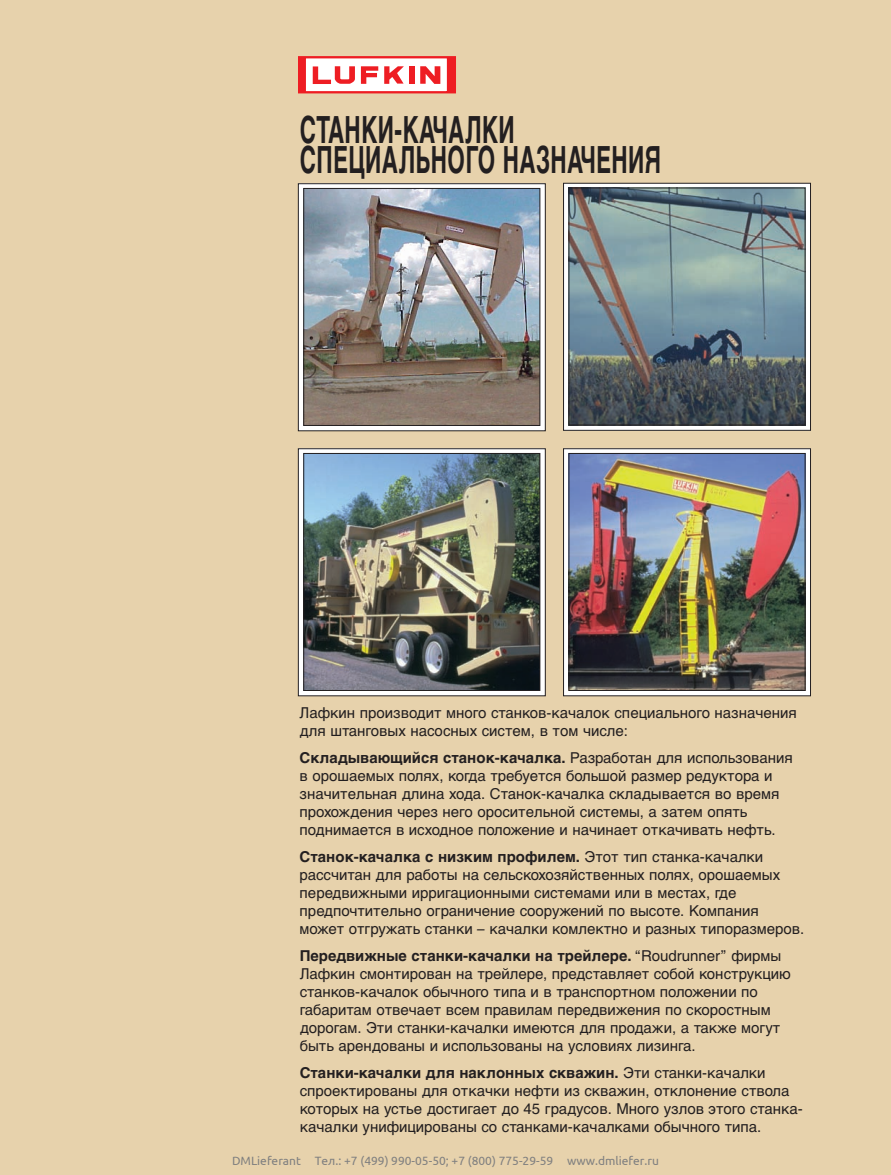
<style>
.page{position:relative;width:891px;height:1175px;background:#fff}
.page>*{position:absolute;margin:0;border:0;box-sizing:border-box;transform-origin:0 0}
.t1{font:700 37.5px/30px "Helvetica Cyr";letter-spacing:.015em;color:#231f20;scale:.6 1}
.t2{font:15px/18px "Helvetica Cyr Upright";color:#231f20}
.t3{font:700 15px "Helvetica Cyr";color:#231f20}
.t4{font:12px "Ubuntu";color:#808080}
.s1{font-family:"Helvetica Cyr Upright";font-weight:400}
</style>
<div class="page">
<div style="left:0;top:0;width:891px;height:1174px;background:#e7d2ac"></div>
<div style="left:301px;top:57px;width:150px;height:35px;background:#fff"></div>
<div style="left:299px;top:56px;width:155px;height:39px;border:5px solid #ee1d23"></div>
<svg style="left:313px;top:66px;width:42px;height:18px"></svg>
<svg style="left:361px;top:66px;width:17px;height:18px"></svg>
<svg style="left:384px;top:66px;width:20px;height:18px"></svg>
<div style="left:409px;top:66px;width:6px;height:18px;background:#ee1d23"></div>
<svg style="left:420px;top:66px;width:20px;height:18px"></svg>
<svg style="left:300px;top:185px;width:244px;height:244px;background:#dddcdc"></svg>
<div style="left:298px;top:183px;width:248px;height:248px;border:1px solid #231f20"></div>
<img style="left:306px;top:190px;width:232px;height:233px">
<div style="left:304px;top:188px;width:236px;height:237px;border:1px solid #231f20"></div>
<svg style="left:565px;top:185px;width:244px;height:243px;background:#c8cacb"></svg>
<div style="left:563px;top:183px;width:248px;height:247px;border:1px solid #231f20"></div>
<img style="left:571px;top:190px;width:232px;height:233px">
<div style="left:569px;top:188px;width:236px;height:237px;border:1px solid #231f20"></div>
<svg style="left:300px;top:450px;width:244px;height:244px;background:#dcdcdc"></svg>
<div style="left:298px;top:448px;width:248px;height:248px;border:1px solid #231f20"></div>
<img style="left:306px;top:455px;width:232px;height:233px">
<div style="left:304px;top:453px;width:236px;height:237px;border:1px solid #231f20"></div>
<svg style="left:565px;top:450px;width:244px;height:244px;background:#d6d6d7"></svg>
<div style="left:563px;top:448px;width:248px;height:248px;border:1px solid #231f20"></div>
<img style="left:571px;top:455px;width:232px;height:233px">
<div style="left:569px;top:453px;width:236px;height:237px;border:1px solid #231f20"></div>
<h1 class="t1" style="left:300px;top:118px;width:604px">СТАНКИ-КАЧАЛКИ<br>СПЕЦИАЛЬНОГО НАЗНАЧЕНИЯ</h1>
<p class="t2" style="left:300px;top:704px;width:499px">Лафкин производит много станков-качалок специального назначения для штанговых насосных систем, в том числе:</p>
<p class="t3" style="left:300px;top:751px;width:495px">Складывающийся станок-качалка. <span class="s1">Разработан для использования</span></p>
<p class="t2" style="left:300px;top:767px;width:481px">в орошаемых полях, когда требуется большой размер редуктора и значительная длина хода. Станок-качалка складывается во время прохождения через него оросительной системы, а затем опять поднимается в исходное положение и начинает откачивать нефть.</p>
<p class="t3" style="left:300px;top:850px;width:465px">Станок-качалка с низким профилем. <span class="s1">Этот тип станка-качалки</span></p>
<p class="t2" style="left:300px;top:866px;width:506px">рассчитан для работы на сельскохозяйственных полях, орошаемых передвижными ирригационными системами или в местах, где предпочтительно ограничение сооружений по высоте. Компания может отгружать станки – качалки комлектно и разных типоразмеров.</p>
<p class="t3" style="left:300px;top:949px;width:483px">Передвижные станки-качалки на трейлере. <span class="s1">“Roudrunner” фирмы</span></p>
<p class="t2" style="left:300px;top:965px;width:493px">Лафкин смонтирован на трейлере, представляет собой конструкцию станков-качалок обычного типа и в транспортном положении по габаритам отвечает всем правилам передвижения по скоростным дорогам. Эти станки-качалки имеются для продажи, а также могут быть арендованы и использованы на условиях лизинга.</p>
<p class="t3" style="left:300px;top:1066px;width:468px">Станки-качалки для наклонных скважин. <span class="s1">Эти станки-качалки</span></p>
<p class="t2" style="left:300px;top:1082px;width:505px">спроектированы для откачки нефти из скважин, отклонение ствола которых на устье достигает до 45 градусов. Много узлов этого станка&shy;качалки унифицированы со станками-качалками обычного типа.</p>
<p class="t4" style="left:232px;top:1153px;width:428px">DMLieferant Тел.: +7 (499) 990-05-50; +7 (800) 775-29-59 www.dmliefer.ru</p>
</div>
